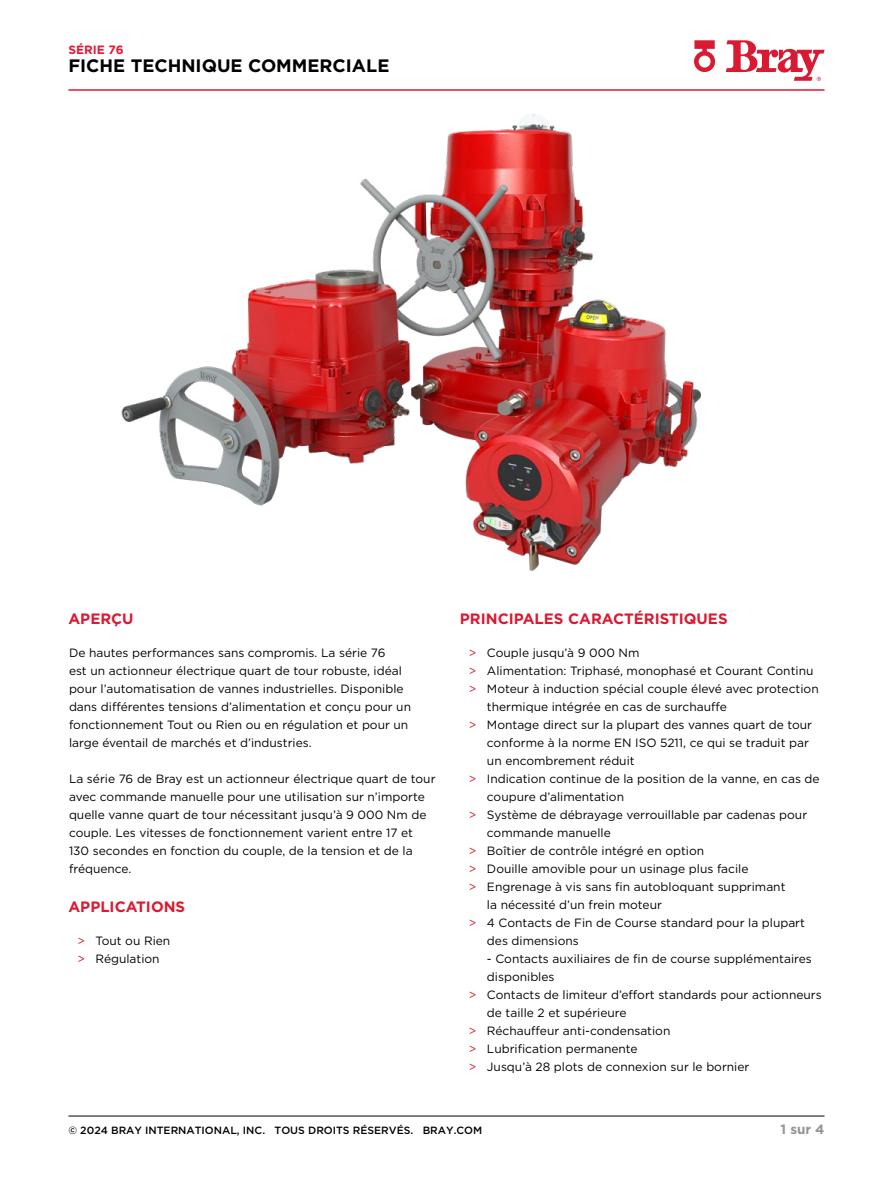
<style>
.page{position:relative;width:893px;height:1188px;background:#fff}
.page>*{position:absolute;margin:0;border:0;box-sizing:border-box;transform-origin:0 0}
.t1{font:700 18px "Gotham";color:#000}
.t2{font:700 15px "Gotham";color:#da1a32}
.t3{font:700 13.5px "Gotham";color:#939598}
.t4{font:12px/18px "Gotham";color:#000}
.t5{font:700 12px "Gotham";color:#e31936}
.t6{font:500 10.5px "Gotham";color:#000}
.s1{color:#da1a32}
</style>
<div class="page">
<hr style="left:68px;top:1116px;width:756px;height:1px;background:#000">
<svg style="left:726px;top:40px;width:98px;height:41px"></svg>
<svg style="left:694px;top:40px;width:21px;height:32px"></svg>
<hr style="left:68px;top:89px;width:756px;height:2px;background:#da1a32">
<img style="left:121px;top:114px;width:580px;height:458px">
<p class="t5" style="left:68px;top:42px;width:57px">SÉRIE 76</p>
<h1 class="t1" style="left:68px;top:54px;width:322px">FICHE TECHNIQUE COMMERCIALE</h1>
<p class="t2" style="left:68px;top:609px;width:67px">APERÇU</p>
<p class="t2" style="left:460px;top:609px;width:269px">PRINCIPALES CARACTÉRISTIQUES</p>
<p class="t4" style="left:69px;top:644px;width:344px">De hautes performances sans compromis. La série 76<br>est un actionneur électrique quart de tour robuste, idéal pour l’automatisation de vannes industrielles. Disponible dans différentes tensions d’alimentation et conçu pour un fonctionnement Tout ou Rien ou en régulation et pour un large éventail de marchés et d’industries.</p>
<p class="t4" style="left:69px;top:770px;width:368px">La série 76 de Bray est un actionneur électrique quart de tour avec commande manuelle pour une utilisation sur n’importe quelle vanne quart de tour nécessitant jusqu’à 9 000 Nm de couple. Les vitesses de fonctionnement varient entre 17 et 130 secondes en fonction du couple, de la tension et de la fréquence.</p>
<p class="t2" style="left:68px;top:897px;width:118px">APPLICATIONS</p>
<p class="t4" style="left:77px;top:932px;width:94px"><span class="s1">&gt;</span> Tout ou Rien <span class="s1">&gt;</span> Régulation</p>
<p class="t4" style="left:469px;top:644px;width:172px"><span class="s1">&gt;</span> Couple jusqu’à 9 000 Nm</p>
<p class="t4" style="left:469px;top:662px;width:346px"><span class="s1">&gt;</span> Alimentation: Triphasé, monophasé et Courant Continu</p>
<p class="t4" style="left:469px;top:680px;width:351px"><span class="s1">&gt;</span> Moteur à induction spécial couple élevé avec protection</p>
<p class="t4" style="left:487px;top:698px;width:241px">thermique intégrée en cas de surchauffe</p>
<p class="t4" style="left:469px;top:716px;width:345px"><span class="s1">&gt;</span> Montage direct sur la plupart des vannes quart de tour</p>
<p class="t4" style="left:487px;top:734px;width:324px">conforme à la norme EN ISO 5211, ce qui se traduit par</p>
<p class="t4" style="left:487px;top:752px;width:149px">un encombrement réduit</p>
<p class="t4" style="left:469px;top:770px;width:352px"><span class="s1">&gt;</span> Indication continue de la position de la vanne, en cas de</p>
<p class="t4" style="left:487px;top:788px;width:139px">coupure d’alimentation</p>
<p class="t4" style="left:469px;top:806px;width:340px"><span class="s1">&gt;</span> Système de débrayage verrouillable par cadenas pour</p>
<p class="t4" style="left:487px;top:824px;width:125px">commande manuelle</p>
<p class="t4" style="left:469px;top:842px;width:237px"><span class="s1">&gt;</span> Boîtier de contrôle intégré en option</p>
<p class="t4" style="left:469px;top:860px;width:281px"><span class="s1">&gt;</span> Douille amovible pour un usinage plus facile</p>
<p class="t4" style="left:469px;top:878px;width:318px"><span class="s1">&gt;</span> Engrenage à vis sans fin autobloquant supprimant</p>
<p class="t4" style="left:487px;top:896px;width:177px">la nécessité d’un frein moteur</p>
<p class="t4" style="left:469px;top:914px;width:338px"><span class="s1">&gt;</span> 4 Contacts de Fin de Course standard pour la plupart</p>
<p class="t4" style="left:487px;top:932px;width:93px">des dimensions</p>
<p class="t4" style="left:487px;top:950px;width:326px">- Contacts auxiliaires de fin de course supplémentaires</p>
<p class="t4" style="left:487px;top:968px;width:69px">disponibles</p>
<p class="t4" style="left:469px;top:986px;width:354px"><span class="s1">&gt;</span> Contacts de limiteur d’effort standards pour actionneurs</p>
<p class="t4" style="left:487px;top:1004px;width:141px">de taille 2 et supérieure</p>
<p class="t4" style="left:469px;top:1022px;width:203px"><span class="s1">&gt;</span> Réchauffeur anti-condensation</p>
<p class="t4" style="left:469px;top:1040px;width:170px"><span class="s1">&gt;</span> Lubrification permanente</p>
<p class="t4" style="left:469px;top:1058px;width:282px"><span class="s1">&gt;</span> Jusqu’à 28 plots de connexion sur le bornier</p>
<p class="t6" style="left:68px;top:1123px;width:415px">© 2024 BRAY INTERNATIONAL, INC. TOUS DROITS RÉSERVÉS. BRAY.COM</p>
<p class="t3" style="left:781px;top:1120px;width:45px">1 sur 4</p>
</div>
